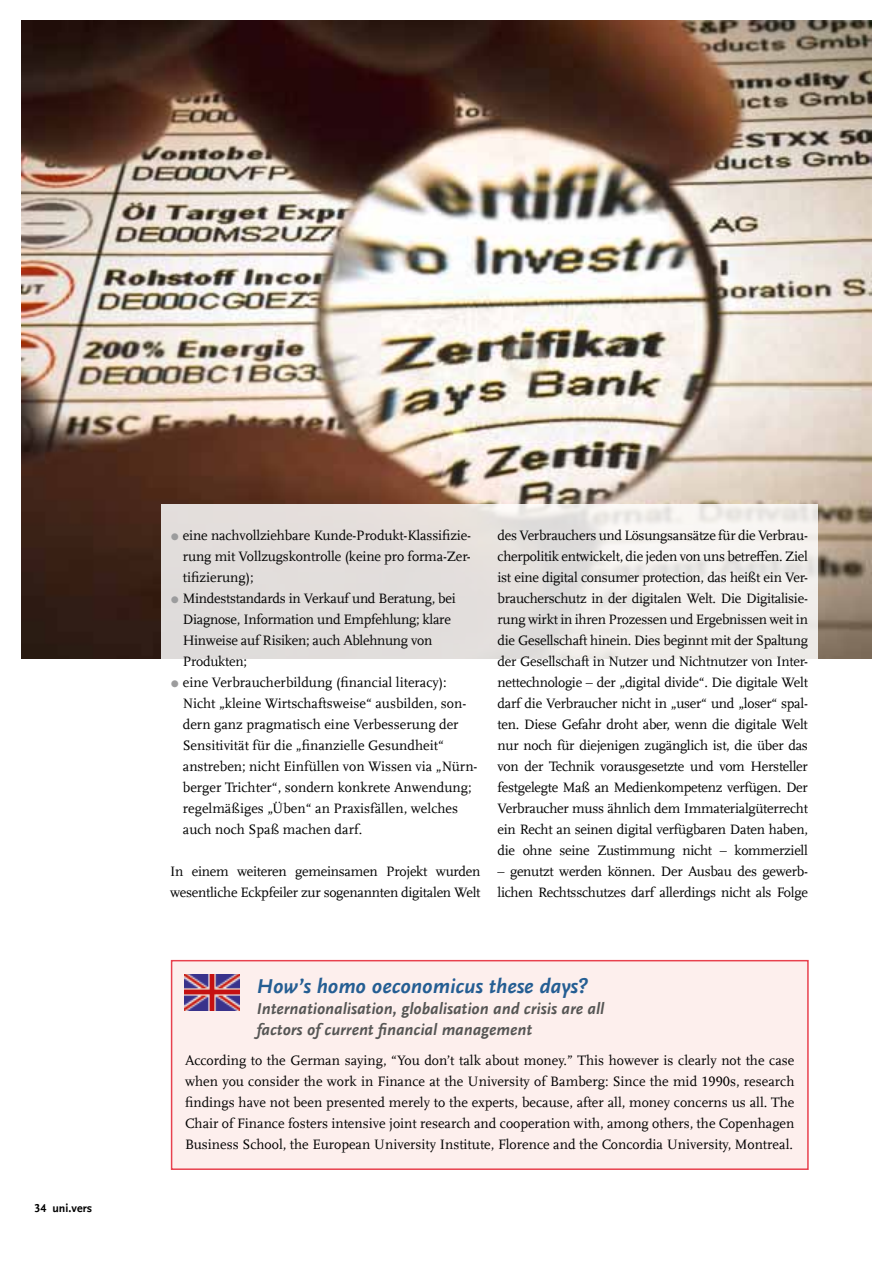
<style>
.page{position:relative;width:893px;height:1263px;background:#fff}
.page>*{position:absolute;margin:0;border:0;box-sizing:border-box;transform-origin:0 0}
.t1{font:italic 700 21px "UB Scala Sans";color:#255e93}
.t2{font:italic 700 16.5px/21px "UB Scala Sans";color:#565655}
.t3{font:14.25px/21px "UB Scala";letter-spacing:-.01em;color:#000}
.t4{font:700 12px "UB Scala Sans";color:#000}
.s1{color:#9c9c9d}
</style>
<div class="page">
<img style="left:21px;top:21px;width:851px;height:638px">
<svg style="left:161px;top:505px;width:657px;height:154px;background:#e7e3e1"></svg>
<div style="left:172px;top:961px;width:636px;height:208px;background:#fdefed"></div>
<div style="left:171px;top:960px;width:638px;height:210px;border:2px solid #e8414e"></div>
<img style="left:184px;top:975px;width:56px;height:35px">
<p class="t4" style="left:34px;top:1201px;width:59px">34 uni.vers</p>
<p class="t3" style="left:183px;top:525px;width:290px;text-align:justify;text-indent:-13px"><span class="s1">○</span> eine nachvollziehbare Kunde-Produkt-Klassifizie&shy;rung mit Vollzugskontrolle (keine pro forma-Zer&shy;tifizierung);</p>
<p class="t3" style="left:183px;top:588px;width:274px;text-indent:-13px"><span class="s1">○</span> Mindeststandards in Verkauf und Beratung, bei Diagnose, Information und Empfehlung; klare Hinweise auf Risiken; auch Ablehnung von Produkten;</p>
<p class="t3" style="left:183px;top:672px;width:296px;text-indent:-13px"><span class="s1">○</span> eine Verbraucherbildung (financial literacy):<br>Nicht „kleine Wirtschaftsweise“ ausbilden, son&shy;dern ganz pragmatisch eine Verbesserung der Sensitivität für die „finanzielle Gesundheit“ anstreben; nicht Einfüllen von Wissen via „Nürn&shy;berger Trichter“, sondern konkrete Anwendung; regelmäßiges „Üben“ an Praxisfällen, welches auch noch Spaß machen darf.</p>
<p class="t3" style="left:170px;top:861px;width:312px">In einem weiteren gemeinsamen Projekt wurden wesentliche Eckpfeiler zur sogenannten digitalen Welt</p>
<p class="t3" style="left:497px;top:525px;width:312px;text-align:justify">des Verbrauchers und Lösungsansätze für die Verbrau&shy;cherpolitik entwickelt, die jeden von uns betreffen. Ziel ist eine digital consumer protection, das heißt ein Ver&shy;braucherschutz in der digitalen Welt. Die Digitalisie&shy;rung wirkt in ihren Prozessen und Ergebnissen weit in die Gesellschaft hinein. Dies beginnt mit der Spaltung der Gesellschaft in Nutzer und Nichtnutzer von Inter&shy;nettechnologie – der „digital divide“. Die digitale Welt darf die Verbraucher nicht in „user“ und „loser“ spal&shy;ten. Diese Gefahr droht aber, wenn die digitale Welt nur noch für diejenigen zugänglich ist, die über das von der Technik vorausgesetzte und vom Hersteller festgelegte Maß an Medienkompetenz verfügen. Der Verbraucher muss ähnlich dem Immaterialgüterrecht ein Recht an seinen digital verfügbaren Daten haben, die ohne seine Zustimmung nicht – kommerziell</p>
<p class="t3" style="left:497px;top:861px;width:312px">– genutzt werden können. Der Ausbau des gewerb&shy;lichen Rechtsschutzes darf allerdings nicht als Folge</p>
<h1 class="t1" style="left:257px;top:974px;width:333px">How’s homo oeconomicus these days?</h1>
<p class="t2" style="left:257px;top:998px;width:349px">Internationalisation, globalisation and crisis are all factors of current financial management</p>
<p class="t3" style="left:185px;top:1050px;width:611px;text-align:justify">According to the German saying, “You don’t talk about money.” This however is clearly not the case when you consider the work in Finance at the University of Bamberg: Since the mid 1990s, research findings have not been presented merely to the experts, because, after all, money concerns us all. The Chair of Finance fosters intensive joint research and cooperation with, among others, the Copenhagen Business School, the European University Institute, Florence and the Concordia University, Montreal.</p>
</div>
